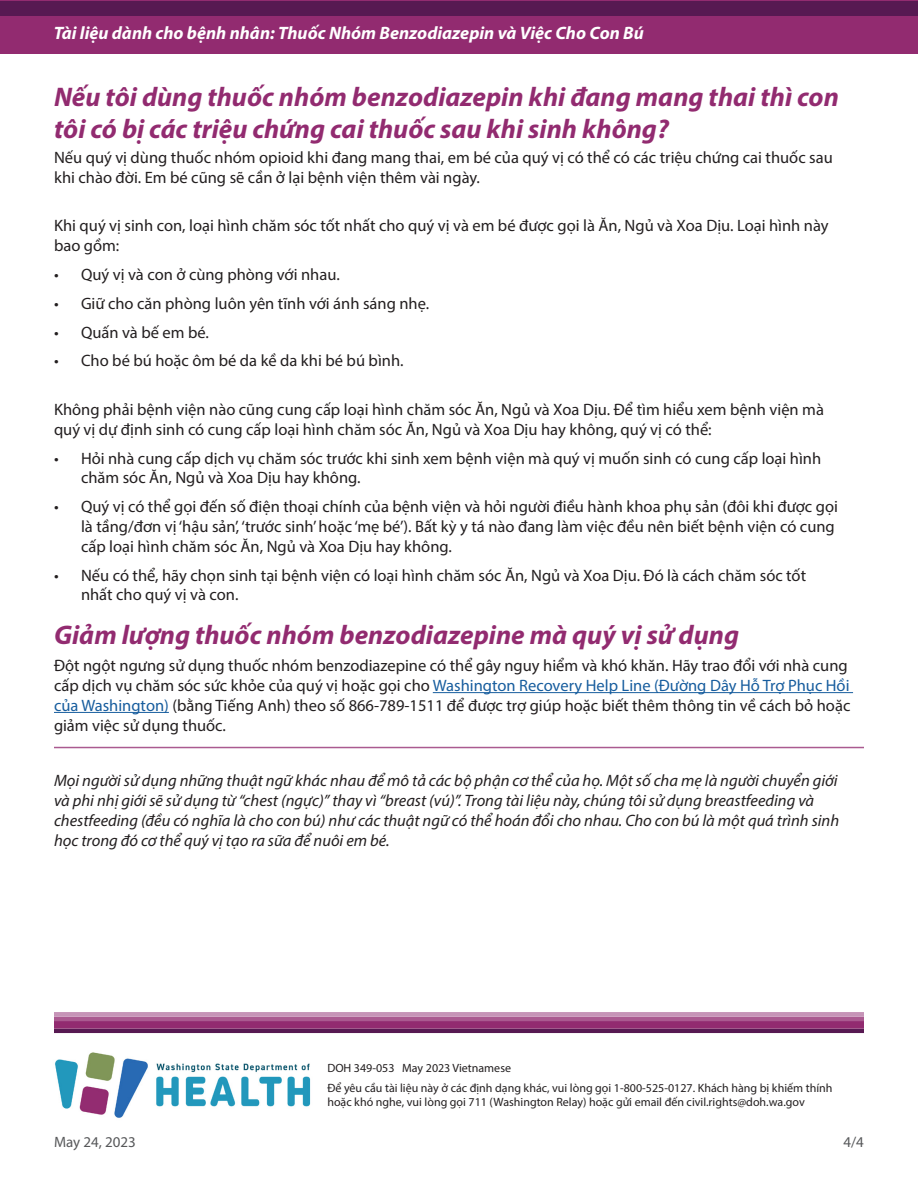
<style>
.page{position:relative;width:918px;height:1188px;background:#fff}
.page>*{position:absolute;margin:0;border:0;box-sizing:border-box;transform-origin:0 0}
.t1{font:italic 700 27px/32.4px "Myriad Pro";color:#922b70}
.t2{font:italic 700 18px "Myriad Pro";color:#fff}
.t3{font:16.5px/19.8px "Myriad Pro";color:#231f20}
.t4{font:italic 16.5px/19.8px "Myriad Pro";color:#231f20}
.t5{font:15px "Myriad Pro";color:#57585a}
.t6{font:12px/14.4px "Myriad Pro";color:#231f20}
.s1{color:#175d9e}
</style>
<div class="page">
<div style="left:0;top:1px;width:918px;height:53px;background:#922b70"></div>
<div style="left:0;top:1px;width:918px;height:15px;background:#571952"></div>
<hr style="left:433px;top:692px;width:420px;height:1px;background:#175d9e">
<hr style="left:54px;top:712px;width:115px;height:1px;background:#175d9e">
<hr style="left:54px;top:1029px;width:810px;height:4px;background:#571952">
<img style="left:55px;top:1052px;width:256px;height:66px">
<div style="left:54px;top:1021px;width:810px;height:8px;background:#922b70"></div>
<hr style="left:54px;top:1017px;width:810px;height:4px;background:#aa5a90">
<div style="left:54px;top:1012px;width:810px;height:5px;background:#c694b7"></div>
<hr style="left:54px;top:747px;width:810px;height:1px;background:#aa5a90">
<p class="t2" style="left:54px;top:22px;width:592px">Tài liệu dành cho bệnh nhân: Thuốc Nhóm Benzodiazepin và Việc Cho Con Bú</p>
<p class="t1" style="left:54px;top:80px;width:786px">Nếu tôi dùng thuốc nhóm benzodiazepin khi đang mang thai thì con tôi có bị các triệu chứng cai thuốc sau khi sinh không?</p>
<p class="t3" style="left:54px;top:147px;width:780px">Nếu quý vị dùng thuốc nhóm opioid khi đang mang thai, em bé của quý vị có thể có các triệu chứng cai thuốc sau khi chào đời. Em bé cũng sẽ cần ở lại bệnh viện thêm vài ngày.</p>
<p class="t3" style="left:54px;top:216px;width:776px">Khi quý vị sinh con, loại hình chăm sóc tốt nhất cho quý vị và em bé được gọi là Ăn, Ngủ và Xoa Dịu. Loại hình này bao gồm:</p>
<p class="t3" style="left:54px;top:264px;width:287px">• Quý vị và con ở cùng phòng với nhau.</p>
<p class="t3" style="left:54px;top:293px;width:377px">• Giữ cho căn phòng luôn yên tĩnh với ánh sáng nhẹ.</p>
<p class="t3" style="left:54px;top:322px;width:156px">• Quấn và bế em bé.</p>
<p class="t3" style="left:54px;top:351px;width:351px">• Cho bé bú hoặc ôm bé da kề da khi bé bú bình.</p>
<p class="t3" style="left:54px;top:399px;width:771px">Không phải bệnh viện nào cũng cung cấp loại hình chăm sóc Ăn, Ngủ và Xoa Dịu. Để tìm hiểu xem bệnh viện mà quý vị dự định sinh có cung cấp loại hình chăm sóc Ăn, Ngủ và Xoa Dịu hay không, quý vị có thể:</p>
<p class="t3" style="left:81px;top:448px;width:742px;text-indent:-27px">• Hỏi nhà cung cấp dịch vụ chăm sóc trước khi sinh xem bệnh viện mà quý vị muốn sinh có cung cấp loại hình chăm sóc Ăn, Ngủ và Xoa Dịu hay không.</p>
<p class="t3" style="left:81px;top:496px;width:758px;text-indent:-27px">• Quý vị có thể gọi đến số điện thoại chính của bệnh viện và hỏi người điều hành khoa phụ sản (đôi khi được gọi là tầng/đơn vị ‘hậu sản’, ‘trước sinh’ hoặc ‘mẹ bé’). Bất kỳ y tá nào đang làm việc đều nên biết bệnh viện có cung cấp loại hình chăm sóc Ăn, Ngủ và Xoa Dịu hay không.</p>
<p class="t3" style="left:81px;top:565px;width:727px;text-indent:-27px">• Nếu có thể, hãy chọn sinh tại bệnh viện có loại hình chăm sóc Ăn, Ngủ và Xoa Dịu. Đó là cách chăm sóc tốt nhất cho quý vị và con.</p>
<p class="t1" style="left:54px;top:618px;width:687px">Giảm lượng thuốc nhóm benzodiazepine mà quý vị sử dụng</p>
<p class="t3" style="left:54px;top:655px;width:798px">Đột ngột ngưng sử dụng thuốc nhóm benzodiazepine có thể gây nguy hiểm và khó khăn. Hãy trao đổi với nhà cung cấp dịch vụ chăm sóc sức khỏe của quý vị hoặc gọi cho <span class="s1">Washington Recovery Help Line (Đường Dây Hỗ Trợ Phục Hồi của Washington)</span> (bằng Tiếng Anh) theo số 866-789-1511 để được trợ giúp hoặc biết thêm thông tin về cách bỏ hoặc giảm việc sử dụng thuốc.</p>
<p class="t4" style="left:54px;top:771px;width:787px">Mọi người sử dụng những thuật ngữ khác nhau để mô tả các bộ phận cơ thể của họ. Một số cha mẹ là người chuyển giới và phi nhị giới sẽ sử dụng từ “chest (ngực)” thay vì “breast (vú)”. Trong tài liệu này, chúng tôi sử dụng breastfeeding và chestfeeding (đều có nghĩa là cho con bú) như các thuật ngữ có thể hoán đổi cho nhau. Cho con bú là một quá trình sinh học trong đó cơ thể quý vị tạo ra sữa để nuôi em bé.</p>
<p class="t6" style="left:327px;top:1060px;width:185px">DOH 349-053 May 2023 Vietnamese</p>
<p class="t6" style="left:327px;top:1081px;width:507px">Để yêu cầu tài liệu này ở các định dạng khác, vui lòng gọi 1-800-525-0127. Khách hàng bị khiếm thính hoặc khó nghe, vui lòng gọi 711 (Washington Relay) hoặc gửi email đến civil.rights@doh.wa.gov</p>
<p class="t5" style="left:54px;top:1132px;width:83px">May 24, 2023</p>
<p class="t5" style="left:843px;top:1132px;width:22px">4/4</p>
</div>
